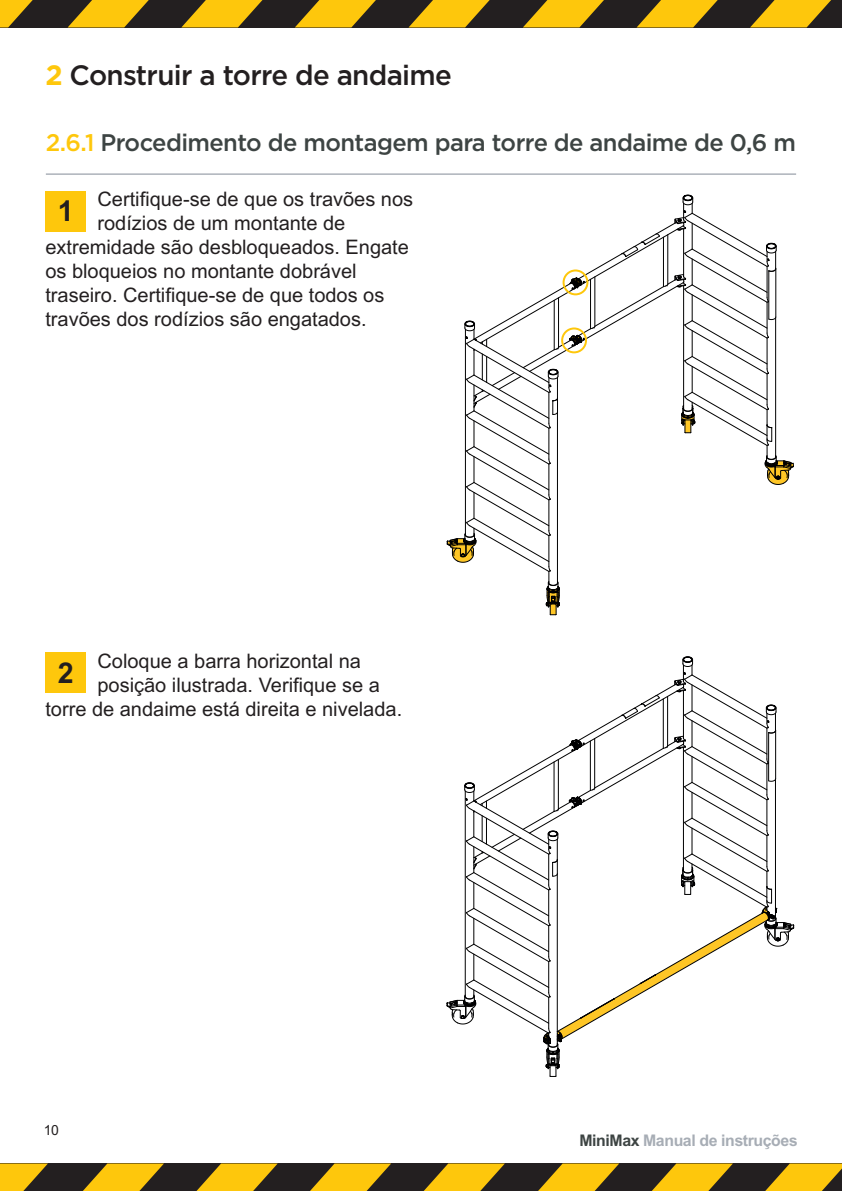
<style>
.page{position:relative;width:842px;height:1191px;background:#fff}
.page>*{position:absolute;margin:0;border:0;box-sizing:border-box;transform-origin:0 0}
.t1{font:700 28.8px "Arial MT Std";color:#231f20}
.t2{font:500 28px "Gotham";letter-spacing:-.025em;color:#231f20}
.t3{font:500 24px "Gotham";letter-spacing:-.025em;color:#3d4443}
.Body{font:20px "Arial MT Std";color:#231f20}
.t4{font:700 16px "Arial MT Std";letter-spacing:-.025em;color:#a7adb5}
.t5{font:14px "Arial MT Std";color:#231f20}
.s1{font-weight:700;color:#fec70c}
.s2{color:#fec70c}
.s3{color:#3d4443}
</style>
<div class="page">
<div style="left:0;top:1163px;width:842px;height:28px;background:#231f20"></div>
<svg style="left:0;top:1163px;width:48px;height:28px"></svg>
<svg style="left:83px;top:1163px;width:81px;height:28px"></svg>
<svg style="left:196px;top:1163px;width:82px;height:28px"></svg>
<svg style="left:310px;top:1163px;width:81px;height:28px"></svg>
<svg style="left:424px;top:1163px;width:81px;height:28px"></svg>
<svg style="left:538px;top:1163px;width:81px;height:28px"></svg>
<svg style="left:652px;top:1163px;width:81px;height:28px"></svg>
<svg style="left:765px;top:1163px;width:77px;height:28px"></svg>
<div style="left:0;top:0;width:842px;height:27px;background:#231f20"></div>
<svg style="left:0;top:0;width:33px;height:27px"></svg>
<svg style="left:68px;top:0;width:81px;height:27px"></svg>
<svg style="left:182px;top:0;width:81px;height:27px"></svg>
<svg style="left:295px;top:0;width:81px;height:27px"></svg>
<svg style="left:409px;top:0;width:81px;height:27px"></svg>
<svg style="left:523px;top:0;width:81px;height:27px"></svg>
<svg style="left:637px;top:0;width:81px;height:27px"></svg>
<svg style="left:750px;top:0;width:81px;height:27px"></svg>
<hr style="left:46px;top:173px;width:750px;height:2px;background:#a7adb5">
<div style="left:45px;top:191px;width:41px;height:41px;background:#fec70c"></div>
<div style="left:45px;top:652px;width:41px;height:41px;background:#fec70c"></div>
<svg style="left:447px;top:195px;width:347px;height:420px"></svg>
<svg style="left:447px;top:656px;width:347px;height:421px"></svg>
<div style="left:562px;top:269px;width:26px;height:26px;border:2px solid #fec70c;border-radius:50%"></div>
<div style="left:561px;top:327px;width:26px;height:26px;border:2px solid #fec70c;border-radius:50%"></div>
<p class="t2" style="left:45px;top:57px;width:408px"><span class="s1">2</span> Construir a torre de andaime</p>
<p class="t3" style="left:46px;top:126px;width:751px"><span class="s2">2.6.1</span> Procedimento de montagem para torre de andaime de 0,6 m</p>
<p class="t1" style="left:58px;top:194px;width:17px">1</p>
<p class="Body" style="left:97px;top:188px;width:317px">Certifique-se de que os travões nos</p>
<p class="Body" style="left:97px;top:212px;width:249px">rodízios de um montante de</p>
<p class="Body" style="left:45px;top:236px;width:365px">extremidade são desbloqueados. Engate</p>
<p class="Body" style="left:45px;top:260px;width:313px">os bloqueios no montante dobrável</p>
<p class="Body" style="left:45px;top:284px;width:341px">traseiro. Certifique-se de que todos os</p>
<p class="Body" style="left:45px;top:308px;width:323px">travões dos rodízios são engatados.</p>
<p class="t1" style="left:58px;top:656px;width:17px">2</p>
<p class="Body" style="left:97px;top:649px;width:265px">Coloque a barra horizontal na</p>
<p class="Body" style="left:97px;top:673px;width:284px">posição ilustrada. Verifique se a</p>
<p class="Body" style="left:45px;top:697px;width:358px">torre de andaime está direita e nivelada.</p>
<p class="t5" style="left:44px;top:1122px;width:17px">10</p>
<p class="t4" style="left:579px;top:1131px;width:220px"><span class="s3">MiniMax</span> Manual de instruções</p>
</div>
